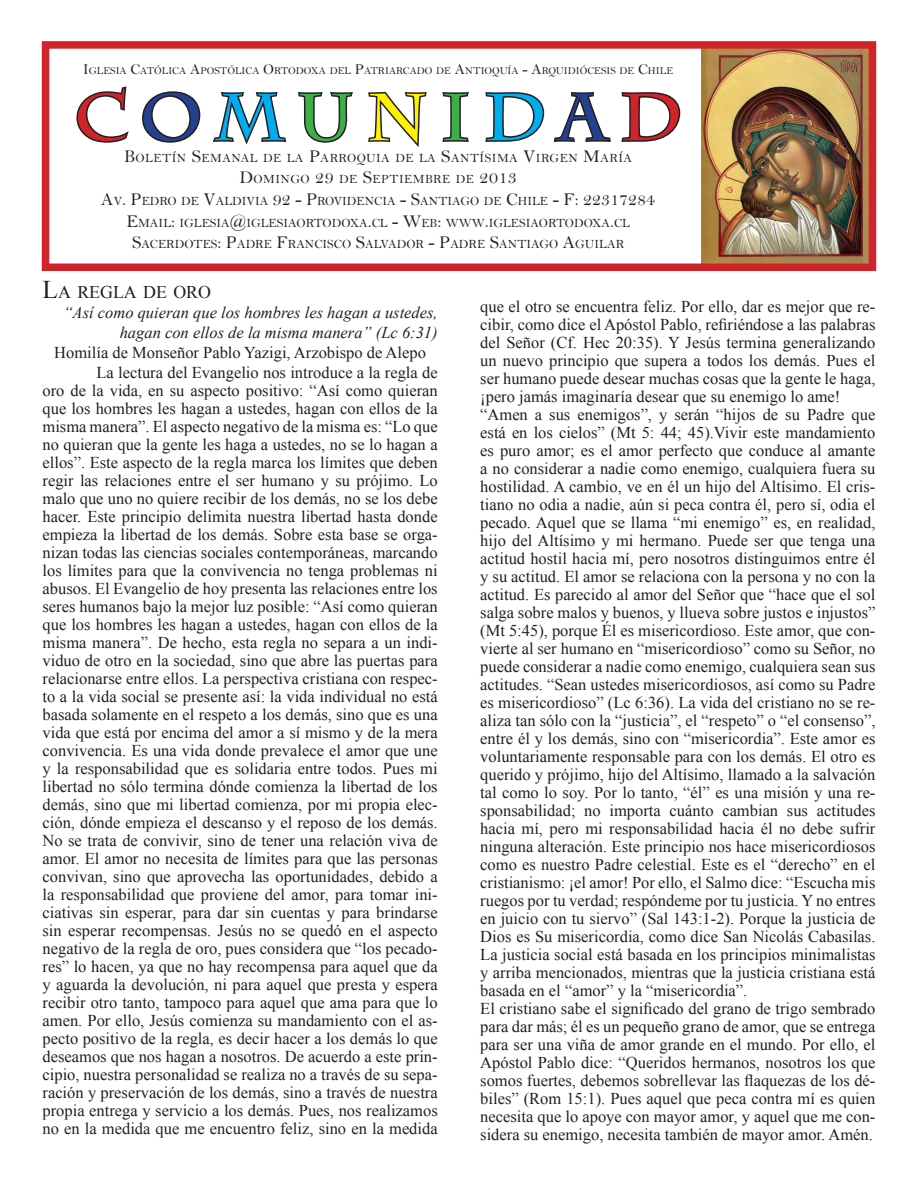
<style>
.page{position:relative;width:918px;height:1188px;background:#fff}
.page>*{position:absolute;margin:0;border:0;box-sizing:border-box;transform-origin:0 0}
.t1{font:700 66px "Charlemagne Std";letter-spacing:.205em;color:#d1232a}
.t2{font:17.85px "Times New Roman";color:#231f20}
.t3{font:16.5px/18px "Times New Roman";color:#231f20;text-align:justify}
.t4{font:italic 16.5px/19.8px "Times New Roman";color:#231f20;text-align:right}
.t5{font:12.6px "Bell";color:#231f20}
.t6{font:12.6px "Bell";letter-spacing:.035em;color:#231f20}
.t7{font:10.5px "Bell";color:#231f20}
.s1{font-size:15px}
.s2{color:#25408f}
.s3{color:#00aeef}
.s4{color:#3fae49}
.s5{color:#fff101}
.s6{font-size:18px}
.s7{font-size:25.5px}
</style>
<div class="page">
<img style="left:702px;top:50px;width:165px;height:212px">
<svg style="left:76px;top:86px;width:53px;height:57px"></svg>
<svg style="left:142px;top:91px;width:59px;height:52px"></svg>
<svg style="left:212px;top:92px;width:75px;height:53px"></svg>
<svg style="left:298px;top:92px;width:55px;height:51px"></svg>
<svg style="left:368px;top:91px;width:59px;height:56px"></svg>
<svg style="left:442px;top:92px;width:27px;height:50px"></svg>
<svg style="left:485px;top:92px;width:60px;height:50px"></svg>
<svg style="left:553px;top:92px;width:58px;height:50px"></svg>
<svg style="left:621px;top:92px;width:60px;height:50px"></svg>
<div style="left:42px;top:41px;width:834px;height:230px;border:8px solid #d1232a"></div>
<p class="t7" style="left:83px;top:65px;width:592px"><span class="s1">I</span>GLESIA <span class="s1">C</span>ATÓLICA <span class="s1">A</span>POSTÓLICA <span class="s1">O</span>RTODOXA DEL <span class="s1">P</span>ATRIARCADO DE <span class="s1">A</span>NTIOQUÍA <span class="s1">- A</span>RQUIDIÓCESIS DE <span class="s1">C</span>HILE</p>
<p class="t1" style="left:74px;top:79px;width:609px">C<span class="s2">O</span><span class="s3">M</span><span class="s4">U</span><span class="s5">N</span><span class="s4">I</span><span class="s3">D</span><span class="s2">A</span>D</p>
<p class="t6" style="left:124px;top:150px;width:510px"><span class="s6">B</span>OLETÍN <span class="s6">S</span>EMANAL DE LA <span class="s6">P</span>ARROQUIA DE LA <span class="s6">S</span>ANTÍSIMA <span class="s6">V</span>IRGEN <span class="s6">M</span>ARÍA</p>
<p class="t6" style="left:239px;top:172px;width:279px"><span class="s6">D</span>OMINGO <span class="s6">29</span> DE <span class="s6">S</span>EPTIEMBRE DE <span class="s6">2013</span></p>
<p class="t5" style="left:101px;top:193px;width:555px"><span class="s6">A</span>V<span class="s6">. P</span>EDRO DE <span class="s6">V</span>ALDIVIA <span class="s6">92 - P</span>ROVIDENCIA <span class="s6">- S</span>ANTIAGO DE <span class="s6">C</span>HILE <span class="s6">- F: 22317284</span></p>
<p class="t5" style="left:126px;top:215px;width:334px"><span class="s6">E</span>MAIL<span class="s6">:</span> IGLESIA<span class="s6">@</span>IGLESIAORTODOXA<span class="s6">.</span>CL <span class="s6">- W</span>EB<span class="s6">:</span> WWW</p>
<p class="t5" style="left:485px;top:215px;width:147px"><span class="s6">.</span>IGLESIAORTODOXA<span class="s6">.</span>CL</p>
<p class="t5" style="left:132px;top:237px;width:494px"><span class="s6">S</span>ACERDOTES<span class="s6">: P</span>ADRE <span class="s6">F</span>RANCI SCO <span class="s6">S</span>ALVADOR <span class="s6">- P</span>ADRE <span class="s6">S</span>ANTIAGO <span class="s6">A</span>GUILAR</p>
<p class="t2" style="left:43px;top:280px;width:170px"><span class="s7">L</span>A REGLA DE ORO</p>
<p class="t4" style="left:63px;top:302px;width:376px">“Así como quieran que los hombres les hagan a ustedes, hagan con ellos de la misma manera” (Lc 6:31)</p>
<p class="t3" style="left:54px;top:343px;width:373px">Homilía de Monseñor Pablo Yazigi, Arzobispo de Alepo</p>
<p class="t3" style="left:43px;top:363px;width:397px;text-indent:54px">La lectura del Evangelio nos introduce a la regla de oro de la vida, en su aspecto positivo: “Así como quieran que los hombres les hagan a ustedes, hagan con ellos de la misma manera”. El aspecto negativo de la misma es: “Lo que no quieran que la gente les haga a ustedes, no se lo hagan a ellos”. Este aspecto de la regla marca los límites que deben regir las relaciones entre el ser humano y su prójimo. Lo malo que uno no quiere recibir de los demás, no se los debe hacer. Este principio delimita nuestra libertad hasta donde empieza la libertad de los demás. Sobre esta base se orga&shy;nizan todas las ciencias sociales contemporáneas, marcando los límites para que la convivencia no tenga problemas ni abusos. El Evangelio de hoy presenta las relaciones entre los seres humanos bajo la mejor luz posible: “Así como quieran que los hombres les hagan a ustedes, hagan con ellos de la misma manera”. De hecho, esta regla no separa a un indi&shy;viduo de otro en la sociedad, sino que abre las puertas para relacionarse entre ellos. La perspectiva cristiana con respec&shy;to a la vida social se presente así: la vida individual no está basada solamente en el respeto a los demás, sino que es una vida que está por encima del amor a sí mismo y de la mera convivencia. Es una vida donde prevalece el amor que une y la responsabilidad que es solidaria entre todos. Pues mi libertad no sólo termina dónde comienza la libertad de los demás, sino que mi libertad comienza, por mi propia elec&shy;ción, dónde empieza el descanso y el reposo de los demás.<br>No se trata de convivir, sino de tener una relación viva de amor. El amor no necesita de límites para que las personas convivan, sino que aprovecha las oportunidades, debido a la responsabilidad que proviene del amor, para tomar ini&shy;ciativas sin esperar, para dar sin cuentas y para brindarse sin esperar recompensas. Jesús no se quedó en el aspecto negativo de la regla de oro, pues considera que “los pecado&shy;res” lo hacen, ya que no hay recompensa para aquel que da y aguarda la devolución, ni para aquel que presta y espera recibir otro tanto, tampoco para aquel que ama para que lo amen. Por ello, Jesús comienza su mandamiento con el as&shy;pecto positivo de la regla, es decir hacer a los demás lo que deseamos que nos hagan a nosotros. De acuerdo a este prin&shy;cipio, nuestra personalidad se realiza no a través de su sepa&shy;ración y preservación de los demás, sino a través de nuestra propia entrega y servicio a los demás. Pues, nos realizamos no en la medida que me encuentro feliz, sino en la medida</p>
<p class="t3" style="left:480px;top:297px;width:397px">que el otro se encuentra feliz. Por ello, dar es mejor que re&shy;cibir, como dice el Apóstol Pablo, refiriéndose a las palabras del Señor (Cf. Hec 20:35). Y Jesús termina generalizando un nuevo principio que supera a todos los demás. Pues el ser humano puede desear muchas cosas que la gente le haga, ¡pero jamás imaginaría desear que su enemigo lo ame!</p>
<p class="t3" style="left:480px;top:405px;width:397px">“Amen a sus enemigos”, y serán “hijos de su Padre que está en los cielos” (Mt 5: 44; 45).Vivir este mandamiento es puro amor; es el amor perfecto que conduce al amante a no considerar a nadie como enemigo, cualquiera fuera su hostilidad. A cambio, ve en él un hijo del Altísimo. El cris&shy;tiano no odia a nadie, aún si peca contra él, pero sí, odia el pecado. Aquel que se llama “mi enemigo” es, en realidad, hijo del Altísimo y mi hermano. Puede ser que tenga una actitud hostil hacia mí, pero nosotros distinguimos entre él y su actitud. El amor se relaciona con la persona y no con la actitud. Es parecido al amor del Señor que “hace que el sol salga sobre malos y buenos, y llueva sobre justos e injustos” (Mt 5:45), porque Él es misericordioso. Este amor, que con&shy;vierte al ser humano en “misericordioso” como su Señor, no puede considerar a nadie como enemigo, cualquiera sean sus actitudes. “Sean ustedes misericordiosos, así como su Padre es misericordioso” (Lc 6:36). La vida del cristiano no se re&shy;aliza tan sólo con la “justicia”, el “respeto” o “el consenso”, entre él y los demás, sino con “misericordia”. Este amor es voluntariamente responsable para con los demás. El otro es querido y prójimo, hijo del Altísimo, llamado a la salvación tal como lo soy. Por lo tanto, “él” es una misión y una re&shy;sponsabilidad; no importa cuánto cambian sus actitudes hacia mí, pero mi responsabilidad hacia él no debe sufrir ninguna alteración. Este principio nos hace misericordiosos como es nuestro Padre celestial. Este es el “derecho” en el cristianismo: ¡el amor! Por ello, el Salmo dice: “Escucha mis ruegos por tu verdad; respóndeme por tu justicia. Y no entres en juicio con tu siervo” (Sal 143:1-2). Porque la justicia de Dios es Su misericordia, como dice San Nicolás Cabasilas.<br>La justicia social está basada en los principios minimalistas y arriba mencionados, mientras que la justicia cristiana está basada en el “amor” y la “misericordia”.</p>
<p class="t3" style="left:480px;top:999px;width:397px">El cristiano sabe el significado del grano de trigo sembrado para dar más; él es un pequeño grano de amor, que se entrega para ser una viña de amor grande en el mundo. Por ello, el Apóstol Pablo dice: “Queridos hermanos, nosotros los que somos fuertes, debemos sobrellevar las flaquezas de los dé&shy;biles” (Rom 15:1). Pues aquel que peca contra mí es quien necesita que lo apoye con mayor amor, y aquel que me con&shy;sidera su enemigo, necesita también de mayor amor. Amén.</p>
</div>
